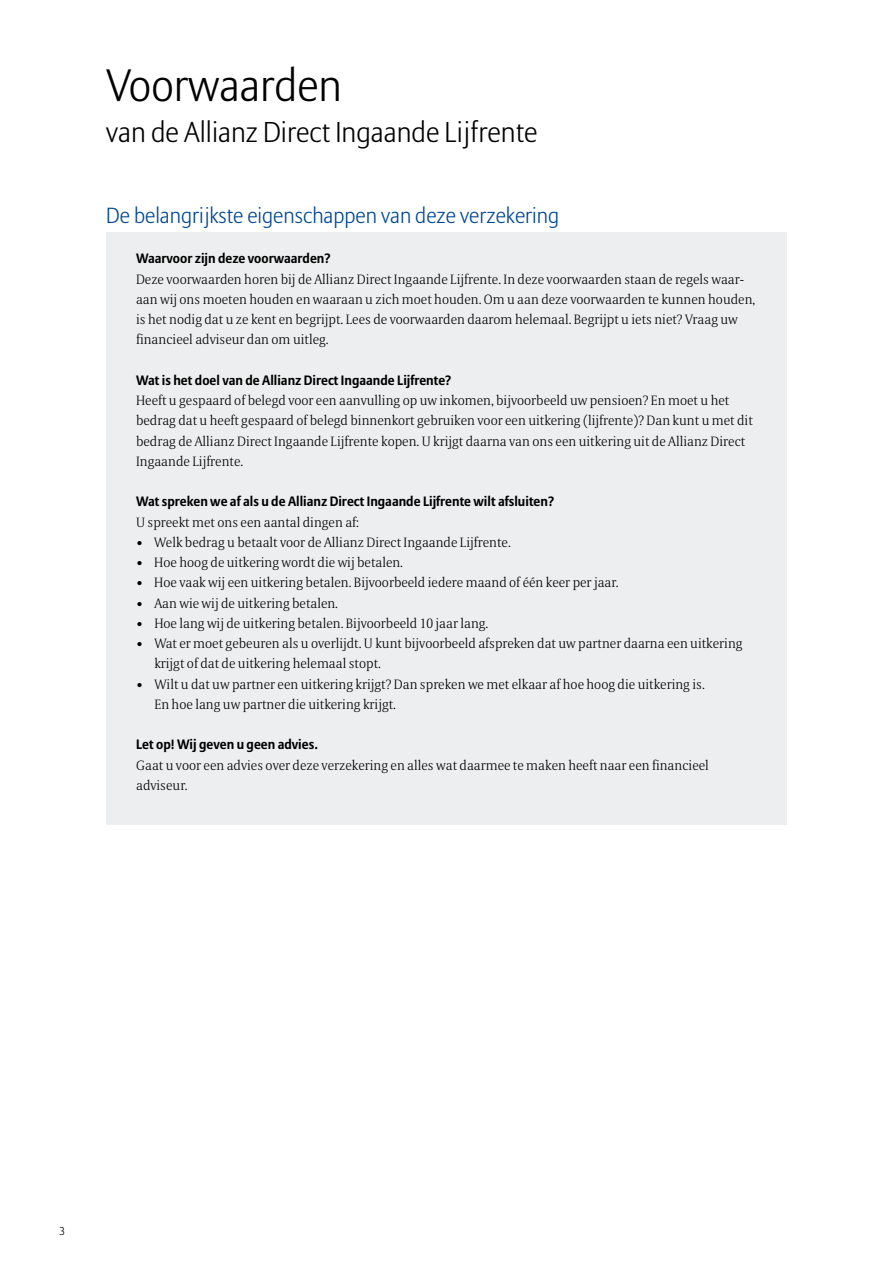
<style>
.page{position:relative;width:893px;height:1263px;background:#fff}
.page>*{position:absolute;margin:0;border:0;box-sizing:border-box;transform-origin:0 0}
.t1{font:300 45px "Allianz Sans";color:#000}
.t2{font:300 28.5px "Allianz Sans";color:#000}
.t3{font:300 21.75px "Allianz Sans";color:#004895}
.t4{font:300 13.5px/20.2px "Allianz Serif";color:#000}
.t5{font:700 13.5px "Allianz Sans";color:#000}
.t6{font:300 11.25px "Allianz Sans";color:#000}
</style>
<div class="page">
<div style="left:106px;top:232px;width:681px;height:593px;background:#edeeef"></div>
<h1 class="t1" style="left:106px;top:58px;width:237px">Voorwaarden</h1>
<h2 class="t2" style="left:106px;top:115px;width:433px">van de Allianz Direct Ingaande Lijfrente</h2>
<h3 class="t3" style="left:106px;top:202px;width:454px">De belangrijkste eigenschappen van deze verzekering</h3>
<p class="t5" style="left:136px;top:250px;width:196px">Waarvoor zijn deze voorwaarden?</p>
<p class="t4" style="left:136px;top:268px;width:621px">Deze voorwaarden horen bij de Allianz Direct Ingaande Lijfrente. In deze voorwaarden staan de regels waar&shy;aan wij ons moeten houden en waaraan u zich moet houden. Om u aan deze voorwaarden te kunnen houden, is het nodig dat u ze kent en begrijpt. Lees de voorwaarden daarom helemaal. Begrijpt u iets niet? Vraag uw financieel adviseur dan om uitleg.</p>
<p class="t5" style="left:136px;top:372px;width:317px">Wat is het doel van de Allianz Direct Ingaande Lijfrente?</p>
<p class="t4" style="left:136px;top:390px;width:618px">Heeft u gespaard of belegd voor een aanvulling op uw inkomen, bijvoorbeeld uw pensioen? En moet u het bedrag dat u heeft gespaard of belegd binnenkort gebruiken voor een uitkering (lijfrente)? Dan kunt u met dit bedrag de Allianz Direct Ingaande Lijfrente kopen. U krijgt daarna van ons een uitkering uit de Allianz Direct Ingaande Lijfrente.</p>
<p class="t5" style="left:136px;top:493px;width:420px">Wat spreken we af als u de Allianz Direct Ingaande Lijfrente wilt afsluiten?</p>
<p class="t4" style="left:136px;top:511px;width:224px">U spreekt met ons een aantal dingen af:</p>
<p class="t4" style="left:136px;top:532px;width:376px">• Welk bedrag u betaalt voor de Allianz Direct Ingaande Lijfrente.</p>
<p class="t4" style="left:136px;top:552px;width:268px">• Hoe hoog de uitkering wordt die wij betalen.</p>
<p class="t4" style="left:136px;top:572px;width:484px">• Hoe vaak wij een uitkering betalen. Bijvoorbeeld iedere maand of één keer per jaar.</p>
<p class="t4" style="left:136px;top:592px;width:203px">• Aan wie wij de uitkering betalen.</p>
<p class="t4" style="left:136px;top:613px;width:354px">• Hoe lang wij de uitkering betalen. Bijvoorbeeld 10 jaar lang.</p>
<p class="t4" style="left:154px;top:633px;width:590px;text-indent:-18px">• Wat er moet gebeuren als u overlijdt. U kunt bijvoorbeeld afspreken dat uw partner daarna een uitkering krijgt of dat de uitkering helemaal stopt.</p>
<p class="t4" style="left:154px;top:673px;width:552px;text-indent:-18px">• Wilt u dat uw partner een uitkering krijgt? Dan spreken we met elkaar af hoe hoog die uitkering is.<br>En hoe lang uw partner die uitkering krijgt.</p>
<p class="t5" style="left:136px;top:736px;width:183px">Let op! Wij geven u geen advies.</p>
<p class="t4" style="left:136px;top:754px;width:574px">Gaat u voor een advies over deze verzekering en alles wat daarmee te maken heeft naar een financieel adviseur.</p>
<p class="t6" style="left:60px;top:1225px;width:7px">3</p>
</div>
